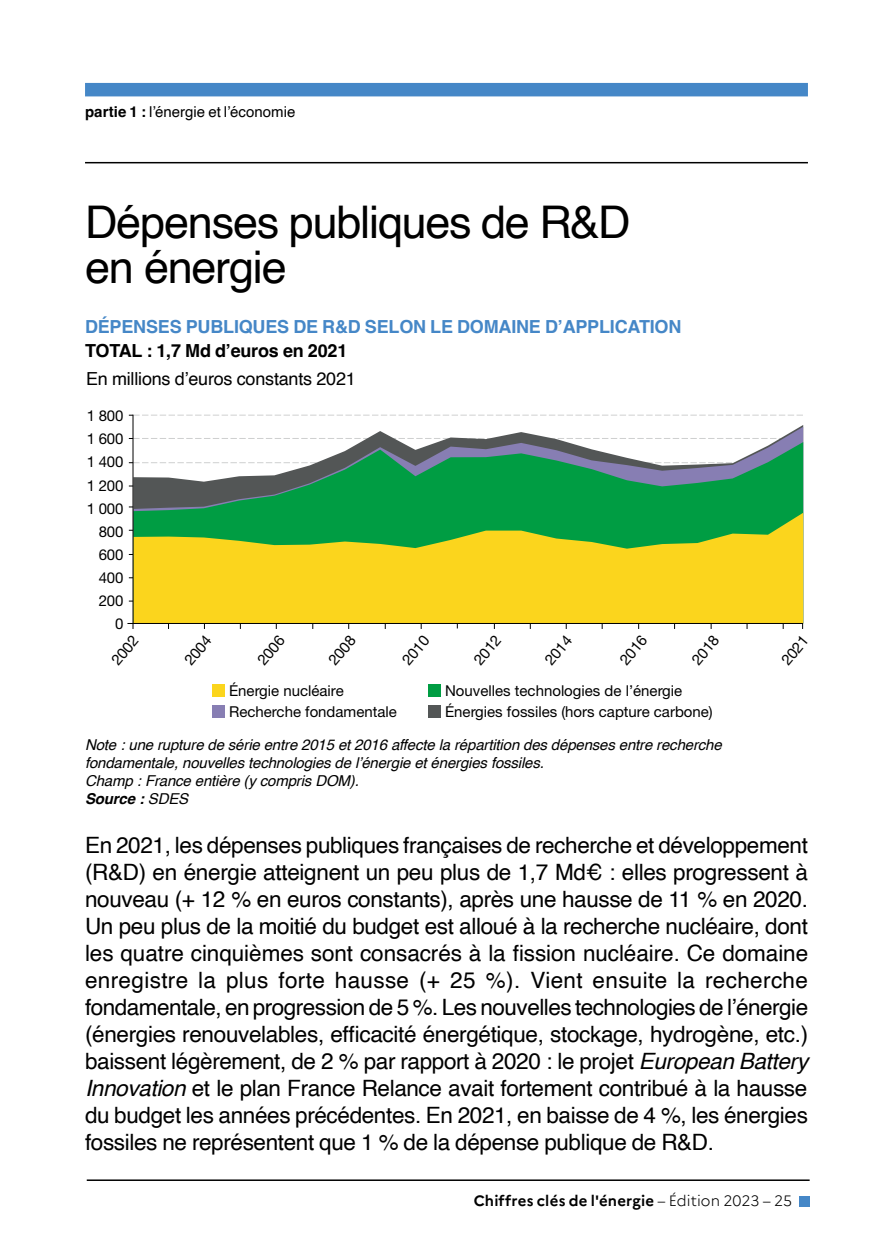
<style>
.page{position:relative;width:893px;height:1259px;background:#fff}
.page>*{position:absolute;margin:0;border:0;box-sizing:border-box;transform-origin:0 0}
.t1{font:45px/45px "Helvetica";letter-spacing:-.025em;color:#000}
.t2{font:22.5px/27px "Helvetica";letter-spacing:-.015em;color:#000;text-align:justify}
.t3{font:700 18px "Helvetica";letter-spacing:-.01em;color:#4587c7}
.t4{font:18px "Helvetica";letter-spacing:-.01em;color:#000}
.t5{font:700 18px "Helvetica";letter-spacing:-.01em;color:#000}
.t6{font:italic 15px/18px "Helvetica";letter-spacing:-.01em;color:#000}
.t7{font:15px/23.1px "Helvetica Neue LT Std";color:#000;text-align:right}
.t8{font:700 15px "Marianne";letter-spacing:.01em;color:#000}
.t9{font:15px "Helvetica";color:#000}
.s1{font-weight:700}
.s2{font-style:italic}
.s3{font-weight:300}
</style>
<div class="page">
<div style="left:85px;top:83px;width:723px;height:13px;background:#4587c7"></div>
<hr style="left:85px;top:162px;width:723px;height:1px;background:#000">
<hr style="left:87px;top:1179px;width:723px;height:2px;background:#000">
<div style="left:799px;top:1195px;width:11px;height:11px;background:#4587c7"></div>
<svg style="left:129px;top:414px;width:674px;height:2px"></svg>
<div style="left:212px;top:684px;width:13px;height:12px;background:#fbd51d"></div>
<div style="left:428px;top:684px;width:13px;height:12px;background:#009d43"></div>
<div style="left:212px;top:705px;width:13px;height:12px;background:#877eb3"></div>
<div style="left:428px;top:705px;width:13px;height:12px;background:#535656"></div>
<svg style="left:134px;top:427px;width:669px;height:15px"></svg>
<svg style="left:134px;top:442px;width:669px;height:71px;fill:#009d43"></svg>
<svg style="left:134px;top:513px;width:669px;height:110px;background:#bec726"></svg>
<hr style="left:127px;top:623px;width:676px;height:1px;background:#000">
<hr style="left:132px;top:415px;width:2px;height:214px;background:#000">
<p class="t9" style="left:85px;top:100px;width:212px"><span class="s1">partie 1 :</span> l’énergie et l’économie</p>
<h1 class="t1" style="left:85px;top:201px;width:547px">Dépenses publiques de R&amp;D en énergie</h1>
<p class="t3" style="left:85px;top:315px;width:598px">DÉPENSES PUBLIQUES DE R&amp;D SELON LE DOMAINE D’APPLICATION</p>
<p class="t5" style="left:85px;top:339px;width:264px">TOTAL : 1,7 Md d’euros en 2021</p>
<p class="t4" style="left:86px;top:365px;width:271px">En millions d’euros constants 2021</p>
<p class="t7" style="left:87px;top:404px;width:38px">1 800<br>1 600<br>1 400<br>1 200<br>1 000<br>800<br>600<br>400<br>200<br>0</p>
<p class="t7" style="left:105px;top:655px;width:34px;rotate:-50deg">2002</p>
<p class="t7" style="left:178px;top:655px;width:34px;rotate:-50deg">2004</p>
<p class="t7" style="left:251px;top:655px;width:34px;rotate:-50deg">2006</p>
<p class="t7" style="left:322px;top:655px;width:34px;rotate:-50deg">2008</p>
<p class="t7" style="left:396px;top:655px;width:34px;rotate:-50deg">2010</p>
<p class="t7" style="left:468px;top:655px;width:34px;rotate:-50deg">2012</p>
<p class="t7" style="left:539px;top:655px;width:34px;rotate:-50deg">2014</p>
<p class="t7" style="left:614px;top:655px;width:34px;rotate:-50deg">2016</p>
<p class="t7" style="left:686px;top:655px;width:34px;rotate:-50deg">2018</p>
<p class="t7" style="left:229px;top:678px;width:116px">Énergie nucléaire</p>
<p class="t7" style="left:445px;top:678px;width:239px">Nouvelles technologies de l’énergie</p>
<p class="t7" style="left:229px;top:699px;width:169px">Recherche fondamentale</p>
<p class="t7" style="left:445px;top:699px;width:269px">Énergies fossiles (hors capture carbone)</p>
<p class="t7" style="left:775px;top:655px;width:34px;rotate:-50deg">2021</p>
<p class="t6" style="left:85px;top:736px;width:638px">Note : une rupture de série entre 2015 et 2016 affecte la répartition des dépenses entre recherche fondamentale, nouvelles technologies de l’énergie et énergies fossiles.<br>Champ : France entière (y compris DOM).<br><span class="s1">Source :</span> SDES</p>
<p class="t2" style="left:85px;top:832px;width:725px">En 2021, les dépenses publiques françaises de recherche et développement (R&amp;D) en énergie atteignent un peu plus de 1,7 Md€ : elles progressent à nouveau (+ 12 % en euros constants), après une hausse de 11 % en 2020.<br>Un peu plus de la moitié du budget est alloué à la recherche nucléaire, dont les quatre cinquièmes sont consacrés à la fission nucléaire. Ce domaine enregistre la plus forte hausse (+ 25 %). Vient ensuite la recherche fondamentale, en progression de 5 %. Les nouvelles technologies de l’énergie (énergies renouvelables, efficacité énergétique, stockage, hydrogène, etc.) baissent légèrement, de 2 % par rapport à 2020 : le projet <span class="s2">European Battery Innovation</span> et le plan France Relance avait fortement contribué à la hausse du budget les années précédentes. En 2021, en baisse de 4 %, les énergies fossiles ne représentent que 1 % de la dépense publique de R&amp;D.</p>
<p class="t8" style="left:474px;top:1189px;width:320px">Chiffres clés de l'énergie <span class="s3">– Édition 2023 – 25</span></p>
</div>
